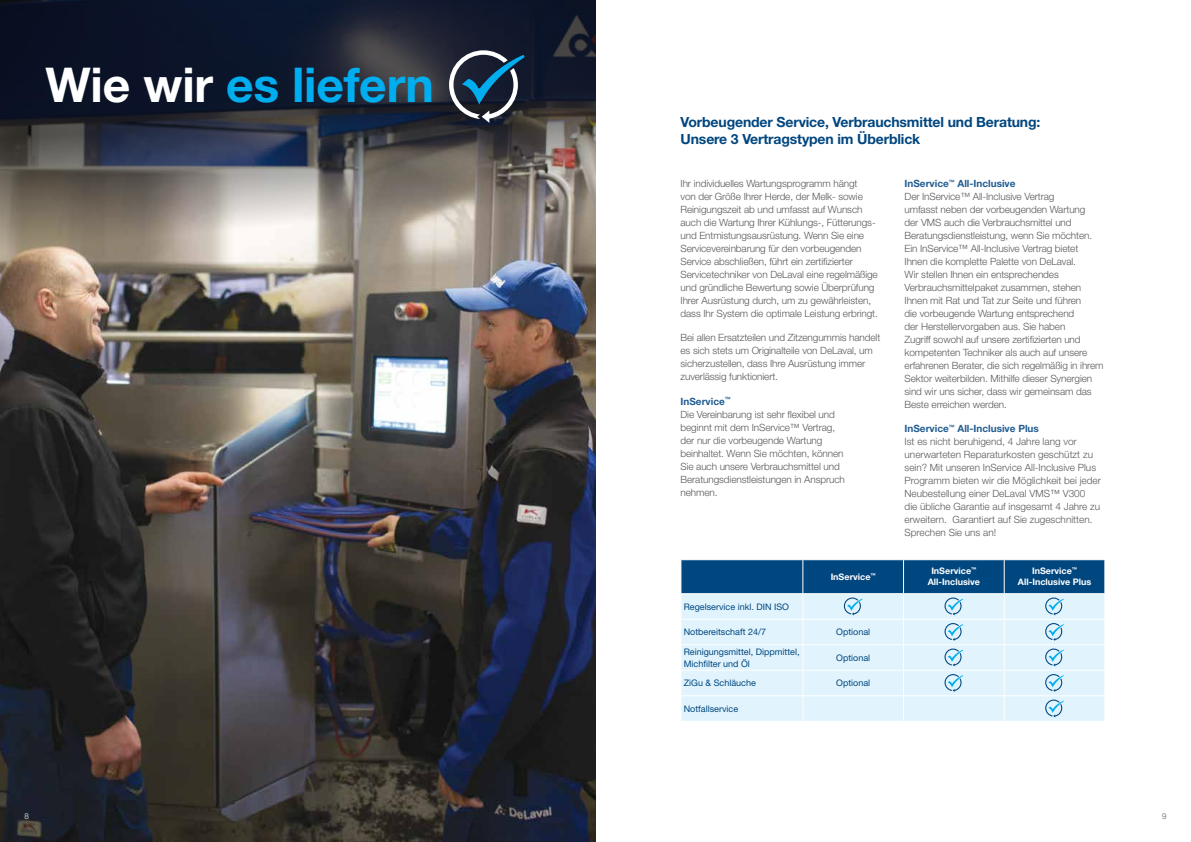
<style>
.page{position:relative;width:1191px;height:842px;background:#fff}
.page>*{position:absolute;margin:0;border:0;box-sizing:border-box;transform-origin:0 0}
.t1{font:700 48px "Helvetica Neue LT Std";letter-spacing:-.005em;color:#00aeef}
.t2{font:700 14px/17px "Helvetica Neue LT Std";letter-spacing:-.01em;color:#00467f}
.t3{font:300 10px/13px "Helvetica Neue LT Std";letter-spacing:-.01em;color:#58595b}
.t4{font:9px/12px "Helvetica Neue LT Std";color:#00467f}
.t5{font:700 9px/11px "Helvetica Neue LT Std";color:#fff;text-align:center}
.t6{font:300 8px "Helvetica Neue LT Std";color:#fff}
.t7{font:300 8px "Helvetica Neue LT Std";color:#58595b}
.s1{color:#fff}
.s2{font-weight:700;color:#225d92}
</style>
<div class="page">
<img style="left:0;top:295px;width:595px;height:547px">
<svg style="left:681px;top:560px;width:424px;height:161px;background:#b1cfe2"></svg>
<img style="left:0;top:0;width:596px;height:295px">
<svg style="left:449px;top:50px;width:75px;height:73px;background:#3b4f60"></svg>
<h1 class="t1" style="left:45px;top:55px;width:390px"><span class="s1">Wie wir</span> es liefern</h1>
<p class="t6" style="left:24px;top:811px;width:6px">8</p>
<h2 class="t2" style="left:680px;top:113px;width:361px">Vorbeugender Service, Verbrauchsmittel und Beratung:<br>Unsere 3 Vertragstypen im Überblick</h2>
<p class="t3" style="left:680px;top:177px;width:199px">Ihr individuelles Wartungsprogramm hängt<br>von der Größe Ihrer Herde, der Melk- sowie Reinigungszeit ab und umfasst auf Wunsch auch die Wartung Ihrer Kühlungs-, Fütterungs&shy;und Entmistungsausrüstung. Wenn Sie eine Servicevereinbarung für den vorbeugenden Service abschließen, führt ein zertifizierter Servicetechniker von DeLaval eine regelmäßige und gründliche Bewertung sowie Überprüfung Ihrer Ausrüstung durch, um zu gewährleisten, dass Ihr System die optimale Leistung erbringt.</p>
<p class="t3" style="left:680px;top:331px;width:201px">Bei allen Ersatzteilen und Zitzengummis handelt es sich stets um Originalteile von DeLaval, um sicherzustellen, dass Ihre Ausrüstung immer zuverlässig funktioniert.</p>
<p class="t3" style="left:680px;top:394px;width:166px"><span class="s2">InService</span><sup>™<br></sup>Die Vereinbarung ist sehr flexibel und beginnt mit dem InService™ Vertrag, der nur die vorbeugende Wartung beinhaltet. Wenn Sie möchten, können<br>Sie auch unsere Verbrauchsmittel und<br>Beratungsdienstleistungen in Anspruch nehmen.</p>
<p class="t3" style="left:904px;top:177px;width:200px"><span class="s2">InService</span><sup>™</sup> <span class="s2">All-Inclusive<br></span>Der InService™ All-Inclusive Vertrag<br>umfasst neben der vorbeugenden Wartung<br>der VMS auch die Verbrauchsmittel und Beratungsdienstleistung, wenn Sie möchten.<br>Ein InService™ All-Inclusive Vertrag bietet Ihnen die komplette Palette von DeLaval.<br>Wir stellen Ihnen ein entsprechendes Verbrauchsmittelpaket zusammen, stehen Ihnen mit Rat und Tat zur Seite und führen<br>die vorbeugende Wartung entsprechend<br>der Herstellervorgaben aus. Sie haben<br>Zugriff sowohl auf unsere zertifizierten und kompetenten Techniker als auch auf unsere erfahrenen Berater, die sich regelmäßig in ihrem Sektor weiterbilden. Mithilfe dieser Synergien sind wir uns sicher, dass wir gemeinsam das Beste erreichen werden.</p>
<p class="t3" style="left:904px;top:422px;width:198px"><span class="s2">InService</span><sup>™</sup> <span class="s2">All-Inclusive Plus<br></span>Ist es nicht beruhigend, 4 Jahre lang vor unerwarteten Reparaturkosten geschützt zu sein? Mit unseren InService All-Inclusive Plus Programm bieten wir die Möglichkeit bei jeder Neubestellung einer DeLaval VMS™ V300<br>die übliche Garantie auf insgesamt 4 Jahre zu erweitern. Garantiert auf Sie zugeschnitten.<br>Sprechen Sie uns an!</p>
<p class="t5" style="left:830px;top:571px;width:47px">InService<sup>™</sup></p>
<p class="t5" style="left:927px;top:565px;width:54px">InService<sup>™<br></sup>All-Inclusive</p>
<p class="t5" style="left:1018px;top:565px;width:75px">InService<sup>™<br></sup>All-Inclusive Plus</p>
<p class="t4" style="left:684px;top:600px;width:107px">Regelservice inkl. DIN ISO</p>
<p class="t4" style="left:684px;top:626px;width:84px">Notbereitschaft 24/7</p>
<p class="t4" style="left:836px;top:626px;width:36px">Optional</p>
<p class="t4" style="left:684px;top:645px;width:117px">Reinigungsmittel, Dippmittel,<br>Michfilter und Öl</p>
<p class="t4" style="left:836px;top:651px;width:36px">Optional</p>
<p class="t4" style="left:684px;top:677px;width:74px">ZiGu &amp; Schläuche</p>
<p class="t4" style="left:836px;top:677px;width:36px">Optional</p>
<p class="t4" style="left:684px;top:702px;width:56px">Notfallservice</p>
<p class="t7" style="left:1162px;top:811px;width:6px">9</p>
</div>
